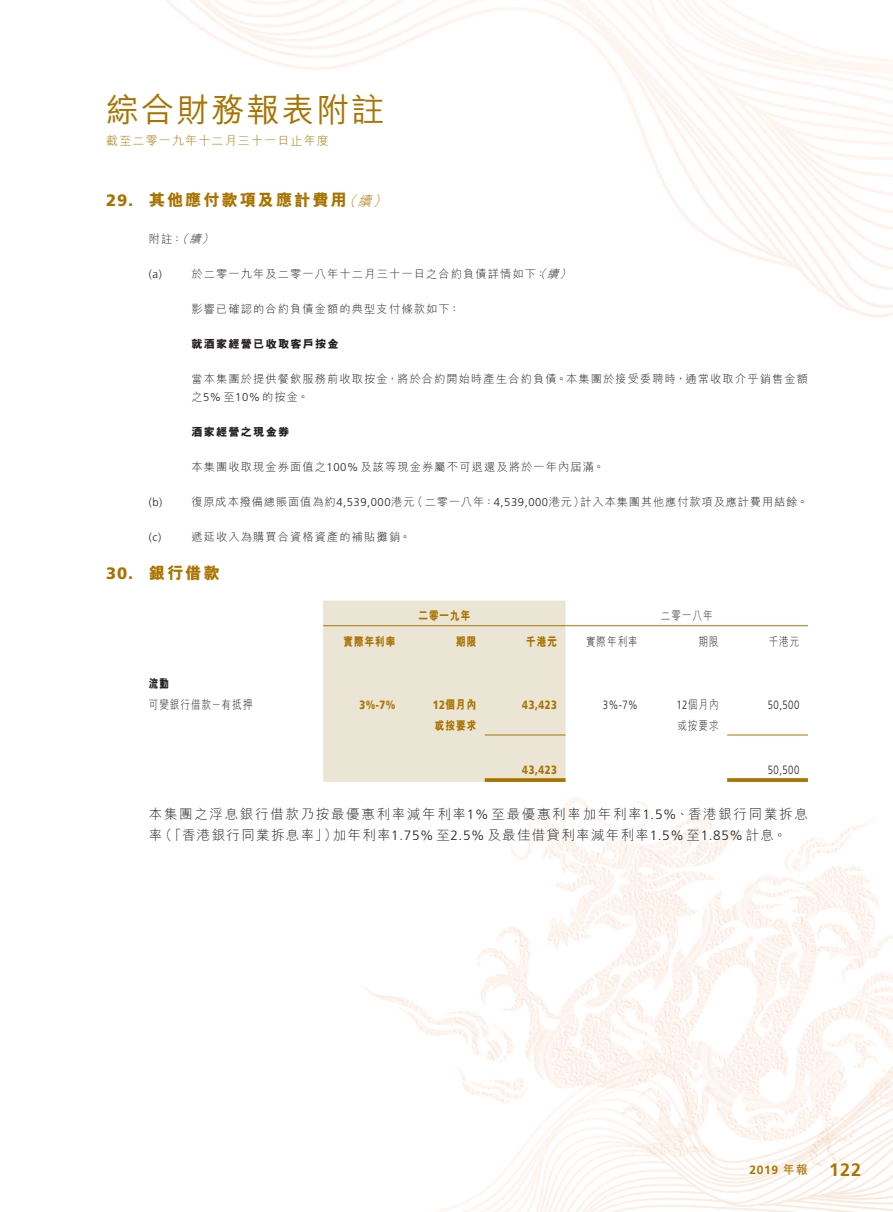
<style>
.page{position:relative;width:893px;height:1212px;background:#fff}
.page>*{position:absolute;margin:0;border:0;box-sizing:border-box;transform-origin:0 0}
.t1{font:500 33px "M Hei HK";letter-spacing:.06em;color:#a97300}
.t2{font:700 18px "Frutiger LT Std";color:#a97300}
.t3{font:800 16.5px "M Hei HK";letter-spacing:.1em;color:#a97300}
.t4{font:900 16.5px "Frutiger LT Std";color:#a97300}
.t5{font:300 13.5px/21px "M Hei HK";letter-spacing:.125em;color:#231f20}
.t6{font:300 13.5px "M Hei HK";letter-spacing:.1em;color:#231f20}
.t7{font:italic 300 13.5px "M Hei HK";color:#a97300}
.t8{font:300 12px "M Hei HK";letter-spacing:.1em;color:#231f20;scale:.8 1}
.t9{font:800 12px "M Hei HK";letter-spacing:.1em;color:#a97300;scale:.8 1}
.t10{font:300 12px "M Hei HK";letter-spacing:.095em;color:#a97300}
.t11{font:900 12px "Frutiger LT Std";letter-spacing:.05em;color:#a97300;scale:.8 1}
.t12{font:300 12px "Frutiger LT Std";letter-spacing:.05em;color:#231f20;scale:.8 1}
.t13{font:700 12px "Frutiger LT Std";color:#a97300}
.t14{font:800 12px "M Hei HK";color:#231f20;scale:.8 1}
.t15{font:300 11.25px/18px "M Hei HK";letter-spacing:.1em;color:#231f20}
.t16{font:300 11.25px "M Hei HK";letter-spacing:.075em;color:#231f20}
.t17{font:800 11.25px "M Hei HK";letter-spacing:.1em;color:#231f20}
.t18{font:300 11.25px "Frutiger LT Std";color:#231f20}
.t19{font:italic 300 11.25px "M Hei HK";color:#231f20}
.s1{font-style:italic}
.s2{font-family:"Frutiger LT Std"}
.s3{font-family:"Frutiger LT Std";font-weight:900}
.s4{font-family:"M Hei HK"}
</style>
<div class="page">
<img style="left:165px;top:0;width:728px;height:1212px">
<div style="left:323px;top:601px;width:243px;height:181px;background:#ebe5d6"></div>
<hr style="left:323px;top:625px;width:243px;height:1px;background:#a97300">
<hr style="left:566px;top:625px;width:242px;height:1px;background:#a97300">
<hr style="left:485px;top:735px;width:81px;height:1px;background:#a97300">
<hr style="left:727px;top:735px;width:81px;height:1px;background:#a97300">
<svg style="left:485px;top:778px;width:81px;height:4px"></svg>
<svg style="left:727px;top:778px;width:81px;height:4px"></svg>
<h1 class="t1" style="left:106px;top:86px;width:280px">綜合財務報表附註</h1>
<p class="t10" style="left:106px;top:135px;width:224px">截至二零一九年十二月三十一日止年度</p>
<h3 class="t4" style="left:106px;top:190px;width:28px">29.</h3>
<h3 class="t4" style="left:106px;top:564px;width:28px">30.</h3>
<h3 class="t3" style="left:149px;top:192px;width:200px">其他應付款項及應計費用</h3>
<p class="t7" style="left:342px;top:194px;width:34px">（續</p>
<p class="t7" style="left:373px;top:194px;width:19px">(</p>
<p class="t15" style="left:149px;top:230px;width:56px">附註<span class="s1">（</span>：<span class="s1">續</span></p>
<p class="t19" style="left:202px;top:233px;width:16px">(</p>
<p class="t18" style="left:149px;top:268px;width:14px">a( )</p>
<p class="t18" style="left:149px;top:496px;width:15px">b( )</p>
<p class="t15" style="left:191px;top:265px;width:372px">於二零一九年及二零一八年十二月三十一日之合約負債詳情如下<span class="s1">（</span>：<span class="s1">續</span></p>
<p class="t19" style="left:560px;top:268px;width:16px">(</p>
<p class="t15" style="left:191px;top:300px;width:270px">影響已確認的合約負債金額的典型支付條款如下：</p>
<p class="t17" style="left:191px;top:338px;width:149px">就酒家經營已收取客戶按金</p>
<p class="t15" style="left:191px;top:370px;width:618px">當本集團於提供餐飲服務前收取按金，將於合約開始時產生合約負債。本集團於接受委聘時，通常收取介乎銷售金額之<span class="s2">5%</span>至<span class="s2">10%</span>的按金。</p>
<p class="t17" style="left:191px;top:426px;width:99px">酒家經營之現金券</p>
<p class="t15" style="left:191px;top:458px;width:415px">本集團收取現金券面值之<span class="s2">100%</span>及該等現金券屬不可退還及將於一年內屆滿。</p>
<p class="t16" style="left:580px;top:496px;width:229px">計入本集團其他應付款項及應計費用結餘。</p>
<p class="t15" style="left:412px;top:493px;width:174px">（二零一八年：<span class="s2">4,539,000</span>港元）</p>
<p class="t16" style="left:191px;top:496px;width:225px">復原成本撥備總賬面值為約<span class="s2">4,539,000</span>港元</p>
<p class="t15" style="left:191px;top:528px;width:221px">遞延收入為購買合資格資產的補貼攤銷。</p>
<p class="t18" style="left:149px;top:531px;width:14px">c( )</p>
<h3 class="t3" style="left:149px;top:565px;width:72px">銀行借款</h3>
<p class="t14" style="left:149px;top:677px;width:27px">流動</p>
<p class="t8" style="left:149px;top:698px;width:131px">可變銀行借款－有抵押</p>
<p class="t9" style="left:344px;top:635px;width:66px">實際年利率</p>
<p class="t11" style="left:359px;top:697px;width:47px">3%-7%</p>
<p class="t9" style="left:418px;top:610px;width:66px">二零一九年</p>
<p class="t9" style="left:456px;top:635px;width:27px">期限</p>
<p class="t9" style="left:433px;top:698px;width:56px"><span class="s3">12</span>個月內</p>
<p class="t9" style="left:435px;top:719px;width:53px">或按要求</p>
<p class="t9" style="left:526px;top:635px;width:40px">千港元</p>
<p class="t11" style="left:522px;top:697px;width:45px">43,423</p>
<p class="t8" style="left:586px;top:635px;width:66px">實際年利率</p>
<p class="t12" style="left:603px;top:698px;width:45px">3%-7%</p>
<p class="t8" style="left:661px;top:609px;width:66px">二零一八年</p>
<p class="t8" style="left:698px;top:635px;width:27px">期限</p>
<p class="t8" style="left:676px;top:698px;width:54px"><span class="s2">12</span>個月內</p>
<p class="t8" style="left:677px;top:719px;width:53px">或按要求</p>
<p class="t8" style="left:769px;top:635px;width:40px">千港元</p>
<p class="t12" style="left:768px;top:698px;width:41px">50,500</p>
<p class="t11" style="left:522px;top:762px;width:45px">43,423</p>
<p class="t5" style="left:333px;top:803px;width:477px;text-indent:-184px">本集團之浮息銀行借款乃按最優惠利率減年利率<span class="s2">1%</span>至最優惠利率加年利率<span class="s2">1.5%</span>、香港銀行同業拆息加年利率<span class="s2">1.75%</span>至<span class="s2">2.5%</span>及最佳借貸利率減年利率<span class="s2">1.5%</span>至<span class="s2">1.85%</span>計息。</p>
<p class="t12" style="left:768px;top:763px;width:41px">50,500</p>
<p class="t6" style="left:159px;top:828px;width:180px">（「香港銀行同業拆息率」）</p>
<p class="t5" style="left:149px;top:824px;width:15px">率</p>
<p class="t13" style="left:749px;top:1163px;width:60px">2019 <span class="s4">年報</span></p>
<h2 class="t2" style="left:829px;top:1159px;width:34px">122</h2>
</div>
